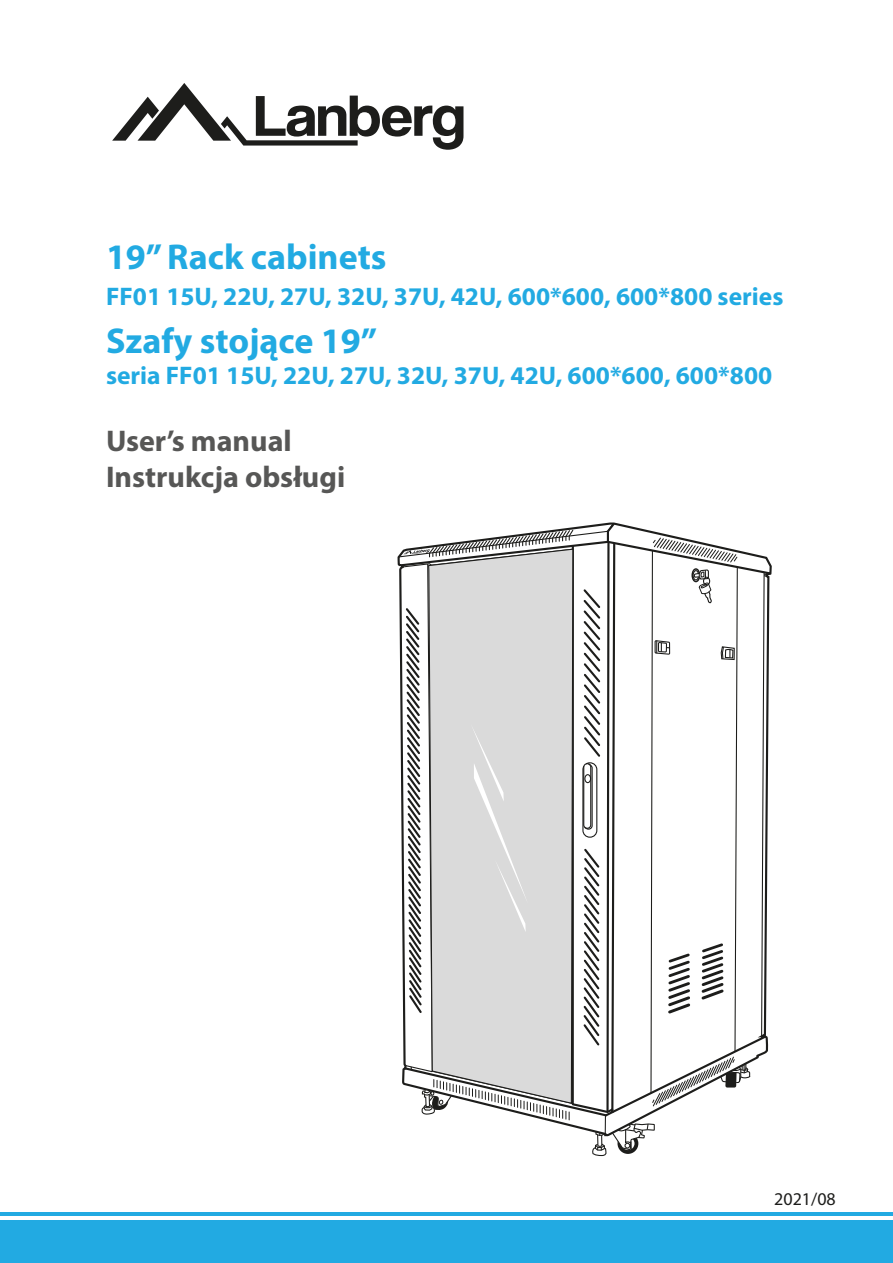
<style>
.page{position:relative;width:893px;height:1263px;background:#fff}
.page>*{position:absolute;margin:0;border:0;box-sizing:border-box;transform-origin:0 0}
.t1{font:700 36px "Myriad Pro";color:#22aae2}
.t2{font:700 30px/36px "Myriad Pro";color:#575756}
.t3{font:700 25.5px "Myriad Pro";color:#22aae2}
.t4{font:18px "Myriad Pro";color:#1d1d1b}
</style>
<div class="page">
<svg style="left:112px;top:83px;width:351px;height:67px"></svg>
<div style="left:0;top:1220px;width:893px;height:43px;background:#22aae2"></div>
<hr style="left:0;top:1212px;width:893px;height:3px;background:#22aae2">
<svg style="left:398px;top:522px;width:374px;height:635px"></svg>
<h1 class="t1" style="left:106px;top:233px;width:282px">19” Rack cabinets</h1>
<p class="t3" style="left:106px;top:279px;width:679px">FF01 15U, 22U, 27U, 32U, 37U, 42U, 600*600, 600*800 series</p>
<h1 class="t1" style="left:106px;top:317px;width:273px">Szafy stojące 19”</h1>
<p class="t3" style="left:106px;top:358px;width:668px">seria FF01 15U, 22U, 27U, 32U, 37U, 42U, 600*600, 600*800</p>
<p class="t2" style="left:106px;top:422px;width:241px">User’s manual<br>Instrukcja obsługi</p>
<p class="t4" style="left:774px;top:1188px;width:63px">2021/08</p>
</div>
